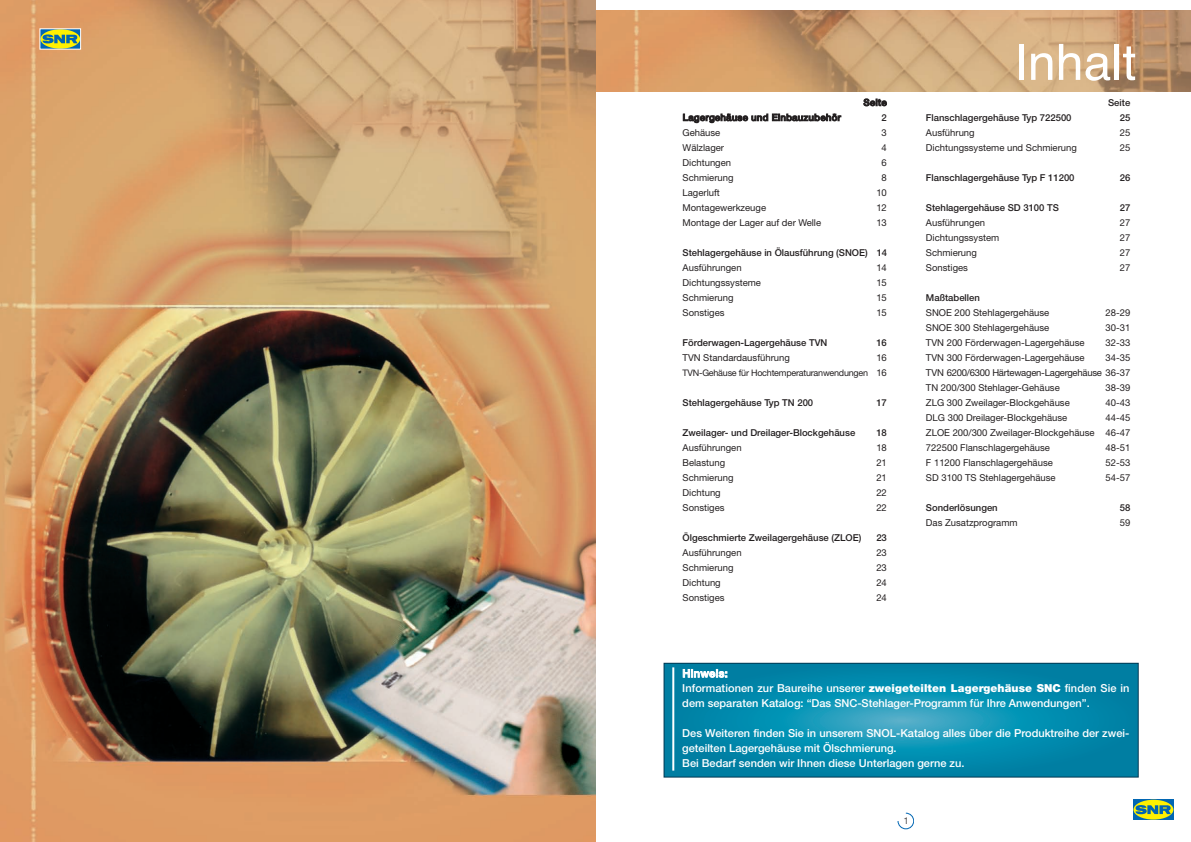
<style>
.page{position:relative;width:1191px;height:842px;background:#fff}
.page>*{position:absolute;margin:0;border:0;box-sizing:border-box;transform-origin:0 0}
.t1{font:50px "Helvetica";color:#fff}
.t2{font:500 11px/15.1px "Helvetica Neue";color:#fff}
.t3{font:9.5px/15px "Helvetica Neue";color:#231f20;text-align:justify}
.t4{font:500 9.5px "Helvetica Neue";color:#231f20}
.t5{font:500 9.5px "Helvetica Neue";letter-spacing:.03em;color:#231f20}
.t6{font:300 9.5px "Helvetica Neue";color:#231f20}
.t7{font:9px "Helvetica Neue";letter-spacing:-.025em;color:#231f20}
.s1{font-size:9.5px}
.s2{font-weight:900}
</style>
<div class="page">
<svg style="left:1173px;top:799px;width:1px;height:21px"></svg>
<svg style="left:1133px;top:799px;width:40px;height:21px"></svg>
<div style="left:1133px;top:800px;width:40px;height:19px;background:#fff101;border-radius:50%"></div>
<svg style="left:1135px;top:805px;width:35px;height:9px"></svg>
<svg style="left:897px;top:813px;width:17px;height:16px"></svg>
<img style="left:595px;top:10px;width:596px;height:81px">
<svg style="left:665px;top:665px;width:471px;height:110px;background:#068aad"></svg>
<div style="left:663px;top:663px;width:475px;height:114px;border:1px solid #013953"></div>
<hr style="left:672px;top:667px;width:2px;height:104px;background:#fff">
<img style="left:0;top:0;width:595px;height:842px">
<div style="left:40px;top:29px;width:40px;height:20px;background:#0166b3"></div>
<svg style="left:40px;top:29px;width:40px;height:20px"></svg>
<svg style="left:43px;top:34px;width:35px;height:9px"></svg>
<p class="t4" style="left:863px;top:99px;width:25px">Seite</p>
<p class="t5" style="left:682px;top:114px;width:160px">Lagergehäuse und Einbauzubehör</p>
<p class="t4" style="left:881px;top:114px;width:7px">2</p>
<p class="t3" style="left:682px;top:126px;width:39px">Gehäuse</p>
<p class="t3" style="left:881px;top:126px;width:7px">3</p>
<p class="t3" style="left:682px;top:141px;width:43px">Wälzlager</p>
<p class="t3" style="left:881px;top:141px;width:7px">4</p>
<p class="t3" style="left:682px;top:156px;width:50px">Dichtungen</p>
<p class="t3" style="left:881px;top:156px;width:7px">6</p>
<p class="t3" style="left:682px;top:171px;width:52px">Schmierung</p>
<p class="t3" style="left:881px;top:171px;width:7px">8</p>
<p class="t3" style="left:682px;top:186px;width:39px">Lagerluft</p>
<p class="t3" style="left:876px;top:186px;width:12px">10</p>
<p class="t3" style="left:682px;top:201px;width:85px">Montagewerkzeuge</p>
<p class="t3" style="left:876px;top:201px;width:12px">12</p>
<p class="t3" style="left:682px;top:216px;width:140px">Montage der Lager auf der Welle</p>
<p class="t3" style="left:876px;top:216px;width:12px">13</p>
<p class="t4" style="left:682px;top:249px;width:206px">Stehlagergehäuse in Ölausführung (SNOE) 14</p>
<p class="t3" style="left:682px;top:261px;width:61px">Ausführungen</p>
<p class="t3" style="left:876px;top:261px;width:12px">14</p>
<p class="t3" style="left:682px;top:276px;width:80px">Dichtungssysteme</p>
<p class="t3" style="left:876px;top:276px;width:12px">15</p>
<p class="t3" style="left:682px;top:291px;width:52px">Schmierung</p>
<p class="t3" style="left:876px;top:291px;width:12px">15</p>
<p class="t3" style="left:682px;top:306px;width:44px">Sonstiges</p>
<p class="t3" style="left:876px;top:306px;width:12px">15</p>
<p class="t4" style="left:682px;top:339px;width:146px">Förderwagen-Lagergehäuse TVN</p>
<p class="t4" style="left:876px;top:339px;width:12px">16</p>
<p class="t3" style="left:682px;top:351px;width:109px">TVN Standardausführung</p>
<p class="t3" style="left:876px;top:351px;width:12px">16</p>
<p class="t7" style="left:682px;top:370px;width:206px">TVN-Gehäuse für Hochtemperaturanwendungen <span class="s1">16</span></p>
<p class="t4" style="left:682px;top:399px;width:132px">Stehlagergehäuse Typ TN 200</p>
<p class="t4" style="left:876px;top:399px;width:12px">17</p>
<p class="t4" style="left:682px;top:429px;width:174px">Zweilager- und Dreilager-Blockgehäuse</p>
<p class="t4" style="left:876px;top:429px;width:12px">18</p>
<p class="t3" style="left:682px;top:441px;width:61px">Ausführungen</p>
<p class="t3" style="left:876px;top:441px;width:12px">18</p>
<p class="t3" style="left:682px;top:456px;width:44px">Belastung</p>
<p class="t3" style="left:876px;top:456px;width:12px">21</p>
<p class="t3" style="left:682px;top:471px;width:52px">Schmierung</p>
<p class="t3" style="left:876px;top:471px;width:12px">21</p>
<p class="t3" style="left:682px;top:486px;width:40px">Dichtung</p>
<p class="t3" style="left:876px;top:486px;width:12px">22</p>
<p class="t3" style="left:682px;top:501px;width:44px">Sonstiges</p>
<p class="t3" style="left:876px;top:501px;width:12px">22</p>
<p class="t4" style="left:682px;top:534px;width:180px">Ölgeschmierte Zweilagergehäuse (ZLOE)</p>
<p class="t4" style="left:876px;top:534px;width:12px">23</p>
<p class="t3" style="left:682px;top:546px;width:61px">Ausführungen</p>
<p class="t3" style="left:876px;top:546px;width:12px">23</p>
<p class="t3" style="left:682px;top:561px;width:52px">Schmierung</p>
<p class="t3" style="left:876px;top:561px;width:12px">23</p>
<p class="t3" style="left:682px;top:576px;width:40px">Dichtung</p>
<p class="t3" style="left:876px;top:576px;width:12px">24</p>
<p class="t3" style="left:682px;top:591px;width:44px">Sonstiges</p>
<p class="t3" style="left:876px;top:591px;width:12px">24</p>
<h1 class="t1" style="left:1014px;top:33px;width:124px">Inhalt</h1>
<p class="t4" style="left:1108px;top:99px;width:24px">Seite</p>
<p class="t4" style="left:926px;top:114px;width:147px">Flanschlagergehäuse Typ 722500</p>
<p class="t4" style="left:1119px;top:114px;width:12px">25</p>
<p class="t3" style="left:926px;top:126px;width:50px">Ausführung</p>
<p class="t3" style="left:1119px;top:126px;width:12px">25</p>
<p class="t3" style="left:926px;top:141px;width:152px">Dichtungssysteme und Schmierung</p>
<p class="t3" style="left:1119px;top:141px;width:12px">25</p>
<p class="t4" style="left:926px;top:174px;width:150px">Flanschlagergehäuse Typ F 11200</p>
<p class="t4" style="left:1119px;top:174px;width:12px">26</p>
<p class="t4" style="left:926px;top:204px;width:134px">Stehlagergehäuse SD 3100 TS</p>
<p class="t4" style="left:1119px;top:204px;width:12px">27</p>
<p class="t3" style="left:926px;top:216px;width:61px">Ausführungen</p>
<p class="t3" style="left:1119px;top:216px;width:12px">27</p>
<p class="t3" style="left:926px;top:231px;width:75px">Dichtungssystem</p>
<p class="t3" style="left:1119px;top:231px;width:12px">27</p>
<p class="t3" style="left:926px;top:246px;width:52px">Schmierung</p>
<p class="t3" style="left:1119px;top:246px;width:12px">27</p>
<p class="t3" style="left:926px;top:261px;width:44px">Sonstiges</p>
<p class="t3" style="left:1119px;top:261px;width:12px">27</p>
<p class="t4" style="left:926px;top:294px;width:55px">Maßtabellen</p>
<p class="t3" style="left:926px;top:306px;width:125px">SNOE 200 Stehlagergehäuse</p>
<p class="t3" style="left:1105px;top:306px;width:26px">28-29</p>
<p class="t3" style="left:926px;top:321px;width:125px">SNOE 300 Stehlagergehäuse</p>
<p class="t3" style="left:1105px;top:321px;width:26px">30-31</p>
<p class="t3" style="left:926px;top:336px;width:160px">TVN 200 Förderwagen-Lagergehäuse</p>
<p class="t3" style="left:1105px;top:336px;width:26px">32-33</p>
<p class="t3" style="left:926px;top:351px;width:160px">TVN 300 Förderwagen-Lagergehäuse</p>
<p class="t3" style="left:926px;top:351px;width:206px;text-indent:179px">34-35<br>TVN 6200/6300 Härtewagen-Lagergehäuse 36-37<br>TN 200/300 Stehlager-Gehäuse</p>
<p class="t3" style="left:1105px;top:381px;width:26px">38-39</p>
<p class="t3" style="left:926px;top:396px;width:145px">ZLG 300 Zweilager-Blockgehäuse</p>
<p class="t3" style="left:1105px;top:396px;width:26px">40-43</p>
<p class="t3" style="left:926px;top:411px;width:143px">DLG 300 Dreilager-Blockgehäuse</p>
<p class="t3" style="left:926px;top:411px;width:206px;text-indent:179px">44-45<br>ZLOE 200/300 Zweilager-Blockgehäuse 46-47<br>722500 Flanschlagergehäuse</p>
<p class="t3" style="left:1105px;top:441px;width:26px">48-51</p>
<p class="t3" style="left:926px;top:456px;width:128px">F 11200 Flanschlagergehäuse</p>
<p class="t3" style="left:1105px;top:456px;width:26px">52-53</p>
<p class="t3" style="left:926px;top:471px;width:131px">SD 3100 TS Stehlagergehäuse</p>
<p class="t3" style="left:1105px;top:471px;width:26px">54-57</p>
<p class="t4" style="left:926px;top:504px;width:73px">Sonderlösungen</p>
<p class="t4" style="left:1119px;top:504px;width:12px">58</p>
<p class="t3" style="left:926px;top:516px;width:93px">Das Zusatzprogramm</p>
<p class="t3" style="left:1119px;top:516px;width:12px">59</p>
<p class="t2" style="left:682px;top:667px;width:448px">Hinweis:<br>Informationen zur Baureihe unserer <span class="s2">zweigeteilten Lagergehäuse SNC</span> finden Sie in dem separaten Katalog: “Das SNC-Stehlager-Programm für Ihre Anwendungen”.</p>
<p class="t2" style="left:682px;top:727px;width:448px">Des Weiteren finden Sie in unserem SNOL-Katalog alles über die Produktreihe der zwei&shy;geteilten Lagergehäuse mit Ölschmierung.<br>Bei Bedarf senden wir Ihnen diese Unterlagen gerne zu.</p>
<p class="t6" style="left:903px;top:815px;width:7px">1</p>
</div>
